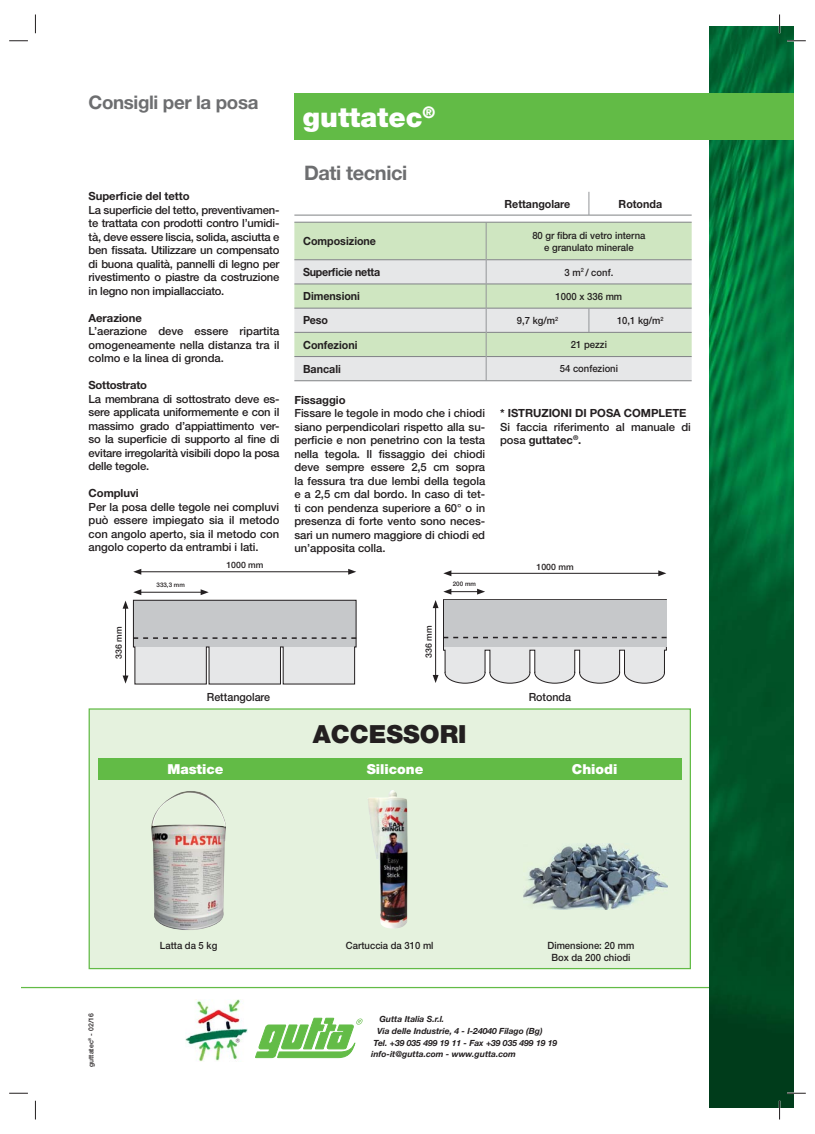
<style>
.page{position:relative;width:815px;height:1134px;background:#fff}
.page>*{position:absolute;margin:0;border:0;box-sizing:border-box;transform-origin:0 0}
.t1{font:900 27.5px "Helvetica Neue LT Std";color:#fff}
.t2{font:900 25px "Helvetica Neue LT Std";color:#231f20}
.t3{font:700 20px "Helvetica Neue LT Std";letter-spacing:-.02em;color:#6d6e70}
.t4{font:700 18.75px "Helvetica Neue LT Std";letter-spacing:-.02em;color:#6d6e70}
.t5{font:900 13.75px "Helvetica Neue LT Std";color:#fff}
.t6{font:500 11.25px/13.5px "Helvetica Neue LT Std";letter-spacing:-.005em;color:#231f20;text-align:justify}
.t7{font:700 11.25px "Helvetica Neue LT Std";letter-spacing:-.005em;color:#231f20}
.t8{font:700 11.25px "Helvetica Neue LT Std";letter-spacing:-.005em;color:#231f20;scale:.95 1}
.t9{font:500 11.25px "Helvetica Neue LT Std";letter-spacing:-.005em;color:#231f20;scale:.95 1}
.t10{font:700 11.25px "Helvetica Neue LT Std";letter-spacing:-.025em;color:#231f20;scale:.95 1}
.t11{font:500 10px/12px "Helvetica Neue LT Std";color:#231f20;text-align:center;scale:.95 1}
.t12{font:500 8.75px "Helvetica Neue LT Std";color:#231f20}
.t13{font:italic 700 8.5px "Helvetica Neue LT Std";color:#231f20}
.t14{font:500 6.88px "Helvetica Neue LT Std";color:#231f20}
.t15{font:500 6.25px "Helvetica Neue LT Std";color:#231f20}
.s1{font-weight:700}
</style>
<div class="page">
<hr style="left:21px;top:987px;width:759px;height:1px;background:#62bb46">
<img style="left:710px;top:27px;width:84px;height:1080px">
<div style="left:294px;top:94px;width:500px;height:46px;background:#62bb46"></div>
<div style="left:294px;top:223px;width:398px;height:37px;background:#cfe6c1"></div>
<svg style="left:294px;top:261px;width:398px;height:119px;background:#dbe5d7"></svg>
<hr style="left:294px;top:222px;width:398px;height:1px;background:#808285">
<hr style="left:294px;top:260px;width:192px;height:1px;background:#808285">
<hr style="left:486px;top:260px;width:206px;height:1px;background:#808285">
<hr style="left:294px;top:284px;width:192px;height:1px;background:#808285">
<hr style="left:486px;top:284px;width:206px;height:1px;background:#808285">
<hr style="left:294px;top:308px;width:192px;height:1px;background:#808285">
<hr style="left:486px;top:308px;width:206px;height:1px;background:#808285">
<hr style="left:294px;top:332px;width:192px;height:1px;background:#808285">
<hr style="left:486px;top:332px;width:206px;height:1px;background:#808285">
<hr style="left:294px;top:356px;width:192px;height:1px;background:#808285">
<hr style="left:486px;top:356px;width:206px;height:1px;background:#808285">
<hr style="left:294px;top:380px;width:398px;height:1px;background:#808285">
<hr style="left:486px;top:222px;width:1px;height:38px;background:#939598">
<svg style="left:486px;top:260px;width:1px;height:121px"></svg>
<hr style="left:294px;top:215px;width:398px;height:1px;background:#808285">
<svg style="left:589px;top:308px;width:1px;height:24px"></svg>
<svg style="left:589px;top:192px;width:1px;height:23px"></svg>
<div style="left:89px;top:709px;width:601px;height:259px;background:#e5f2de"></div>
<div style="left:89px;top:708px;width:602px;height:261px;border:1px solid #62bb46"></div>
<div style="left:98px;top:759px;width:584px;height:21px;background:#62bb46"></div>
<img style="left:151px;top:791px;width:75px;height:139px">
<img style="left:523px;top:844px;width:144px;height:65px">
<img style="left:368px;top:790px;width:39px;height:138px">
<hr style="left:139px;top:571px;width:211px;height:1px;background:#231f20">
<svg style="left:133px;top:569px;width:8px;height:6px"></svg>
<svg style="left:348px;top:569px;width:8px;height:6px"></svg>
<hr style="left:449px;top:573px;width:211px;height:1px;background:#231f20">
<svg style="left:443px;top:570px;width:8px;height:6px"></svg>
<svg style="left:658px;top:570px;width:8px;height:6px"></svg>
<svg style="left:433px;top:589px;width:234px;height:94px"></svg>
<svg style="left:123px;top:589px;width:233px;height:95px;background:#d2d3d4"></svg>
<img style="left:186px;top:999px;width:61px;height:62px">
<svg style="left:255px;top:1017px;width:108px;height:41px"></svg>
<svg style="left:9px;top:40px;width:19px;height:2px"></svg>
<svg style="left:787px;top:40px;width:19px;height:2px"></svg>
<svg style="left:9px;top:1092px;width:19px;height:2px"></svg>
<svg style="left:787px;top:1092px;width:19px;height:2px"></svg>
<svg style="left:35px;top:14px;width:1px;height:19px"></svg>
<svg style="left:35px;top:1101px;width:1px;height:18px"></svg>
<svg style="left:779px;top:14px;width:1px;height:19px"></svg>
<svg style="left:779px;top:1101px;width:1px;height:18px"></svg>
<h3 class="t4" style="left:89px;top:95px;width:171px">Consigli per la posa</h3>
<p class="t7" style="left:89px;top:192px;width:103px">Superficie del tetto</p>
<p class="t6" style="left:89px;top:204px;width:192px">La superficie del tetto, preventivamen&shy;te trattata con prodotti contro l’umidi&shy;tà, deve essere liscia, solida, asciutta e ben fissata. Utilizzare un compensato di buona qualità, pannelli di legno per rivestimento o piastre da costruzione in legno non impiallacciato.</p>
<p class="t7" style="left:89px;top:314px;width:55px">Aerazione</p>
<p class="t6" style="left:89px;top:326px;width:192px">L’aerazione deve essere ripartita omogeneamente nella distanza tra il colmo e la linea di gronda.</p>
<p class="t7" style="left:89px;top:381px;width:60px">Sottostrato</p>
<p class="t6" style="left:89px;top:393px;width:192px">La membrana di sottostrato deve es&shy;sere applicata uniformemente e con il massimo grado d’appiattimento ver&shy;so la superficie di supporto al fine di evitare irregolarità visibili dopo la posa delle tegole.</p>
<p class="t7" style="left:89px;top:489px;width:52px">Compluvi</p>
<p class="t6" style="left:89px;top:501px;width:192px">Per la posa delle tegole nei compluvi può essere impiegato sia il metodo con angolo aperto, sia il metodo con angolo coperto da entrambi i lati.</p>
<h1 class="t1" style="left:303px;top:108px;width:134px">guttatec<sup>®</sup></h1>
<h3 class="t3" style="left:304px;top:166px;width:105px">Dati tecnici</h3>
<p class="t8" style="left:504px;top:200px;width:71px">Rettangolare</p>
<p class="t8" style="left:619px;top:200px;width:47px">Rotonda</p>
<p class="t8" style="left:303px;top:237px;width:78px">Composizione</p>
<p class="t11" style="left:532px;top:230px;width:121px">80 gr fibra di vetro interna e granulato minerale</p>
<p class="t10" style="left:303px;top:268px;width:83px">Superficie netta</p>
<p class="t11" style="left:565px;top:267px;width:53px">3 m<sup>2</sup> / conf.</p>
<p class="t8" style="left:303px;top:292px;width:61px">Dimensioni</p>
<p class="t11" style="left:556px;top:291px;width:72px">1000 x 336 mm</p>
<p class="t8" style="left:303px;top:316px;width:28px">Peso</p>
<p class="t11" style="left:517px;top:316px;width:45px">9,7 kg/m<sup>2</sup></p>
<p class="t11" style="left:617px;top:316px;width:51px">10,1 kg/m<sup>2</sup></p>
<p class="t8" style="left:303px;top:341px;width:59px">Confezioni</p>
<p class="t11" style="left:571px;top:340px;width:39px">21 pezzi</p>
<p class="t8" style="left:303px;top:365px;width:41px">Bancali</p>
<p class="t11" style="left:560px;top:364px;width:63px">54 confezioni</p>
<p class="t7" style="left:294px;top:395px;width:53px">Fissaggio</p>
<p class="t6" style="left:294px;top:408px;width:192px">Fissare le tegole in modo che i chiodi siano perpendicolari rispetto alla su&shy;perficie e non penetrino con la testa nella tegola. Il fissaggio dei chiodi deve sempre essere 2,5 cm sopra la fessura tra due lembi della tegola e a 2,5 cm dal bordo. In caso di tet&shy;ti con pendenza superiore a 60° o in presenza di forte vento sono neces&shy;sari un numero maggiore di chiodi ed un’apposita colla.</p>
<p class="t7" style="left:500px;top:409px;width:188px">* ISTRUZIONI DI POSA COMPLETE</p>
<p class="t6" style="left:500px;top:421px;width:192px">Si faccia riferimento al manuale di posa <span class="s1">guttatec</span><sup>®</sup><span class="s1">.</span></p>
<p class="t15" style="left:157px;top:582px;width:30px">333,3 mm</p>
<p class="t12" style="left:226px;top:562px;width:39px">1000 mm</p>
<p class="t12" style="left:536px;top:564px;width:39px">1000 mm</p>
<p class="t15" style="left:453px;top:581px;width:25px">200 mm</p>
<p class="t12" style="left:116px;top:659px;width:34px;rotate:-90deg">336 mm</p>
<p class="t12" style="left:426px;top:658px;width:34px;rotate:-90deg">336 mm</p>
<p class="t9" style="left:207px;top:693px;width:68px">Rettangolare</p>
<p class="t9" style="left:529px;top:693px;width:46px">Rotonda</p>
<h2 class="t2" style="left:313px;top:725px;width:155px">ACCESSORI</h2>
<p class="t5" style="left:167px;top:765px;width:58px">Mastice</p>
<p class="t5" style="left:367px;top:765px;width:58px">Silicone</p>
<p class="t5" style="left:572px;top:765px;width:47px">Chiodi</p>
<p class="t14" style="left:89px;top:1067px;width:55px;rotate:-90deg">guttatec<sup>®</sup> - 02/16</p>
<p class="t11" style="left:160px;top:940px;width:62px">Latta da 5 kg</p>
<p class="t11" style="left:346px;top:940px;width:94px">Cartuccia da 310 ml</p>
<p class="t11" style="left:548px;top:940px;width:93px">Dimensione: 20 mm<br>Box da 200 chiodi</p>
<p class="t13" style="left:380px;top:1016px;width:66px">Gutta Italia S.r.l.</p>
<p class="t13" style="left:377px;top:1027px;width:167px">Via delle Industrie, 4 - I-24040 Filago (Bg)</p>
<p class="t13" style="left:374px;top:1039px;width:185px">Tel. +39 035 499 19 11 - Fax +39 035 499 19 19</p>
<p class="t13" style="left:371px;top:1051px;width:146px">info-it@gutta.com - www.gutta.com</p>
</div>
